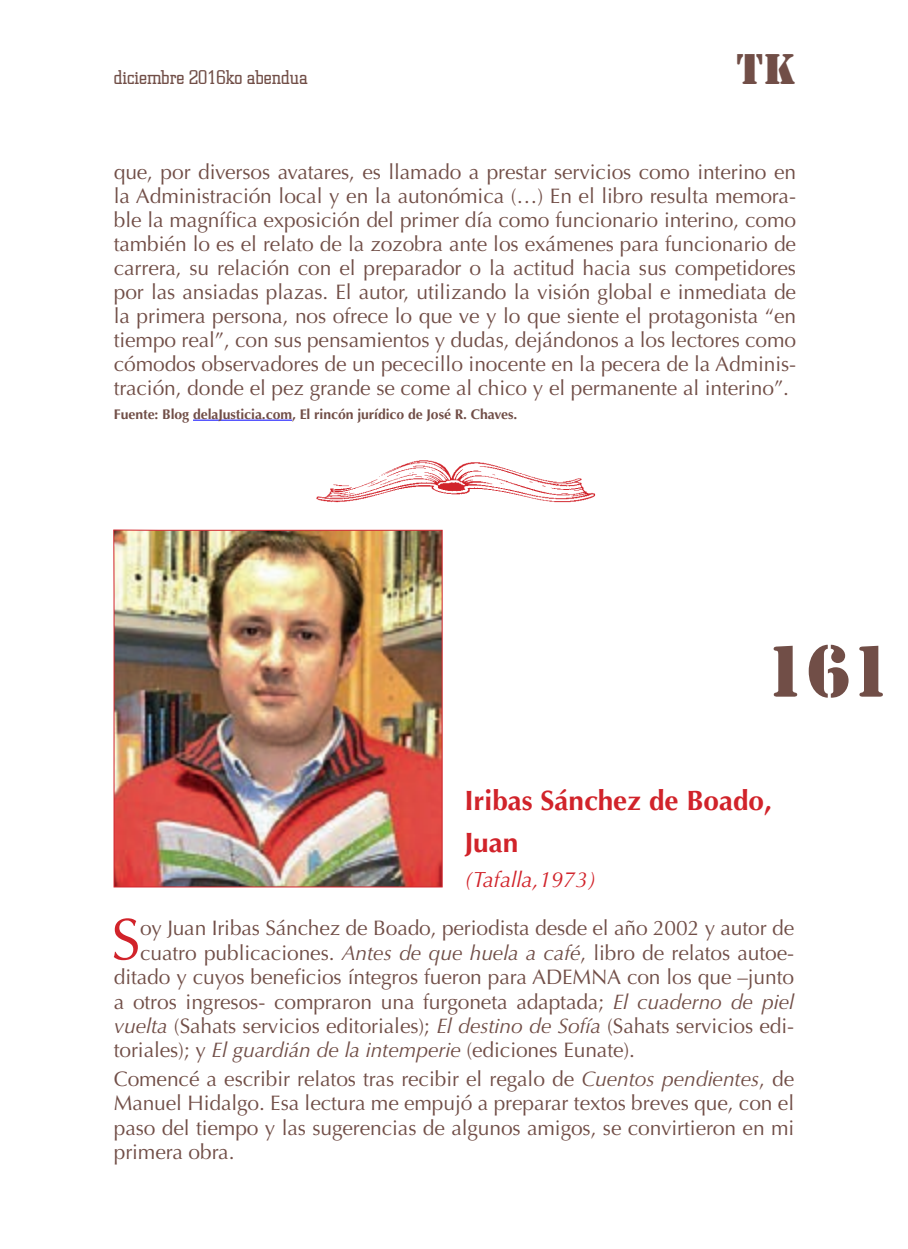
<style>
.page{position:relative;width:908px;height:1249px;background:#fff}
.page>*{position:absolute;margin:0;border:0;box-sizing:border-box;transform-origin:0 0}
.t1{font:68px "Stencil";color:#714e47}
.PARRAFO_PRIMERO{font:58.8px "Optima";color:#d1232a}
.t2{font:40px "Stencil";color:#714e47}
.AUTOR{font:700 28px "Optima";color:#d1232a}
.FECHA_DE_NACIMIENTO{font:italic 22px "Optima";color:#d1232a}
.PARRAFO_PRIMERO-2{font:21px/24px "Optima";letter-spacing:-.005em;color:#714e47;text-align:justify}
.CUERPO_LIBRO{font:21px/24.4px "Optima";letter-spacing:-.005em;color:#714e47;text-align:justify}
.t3{font:300 20px "Square Slabserif 711 BT";color:#714e47}
.CUERPO_LIBRO-2{font:700 14px "Optima";letter-spacing:-.005em;color:#714e47}
.s1{font-style:italic}
</style>
<div class="page">
<hr style="left:193px;top:419px;width:99px;height:1px;background:#00f">
<img style="left:316px;top:460px;width:280px;height:43px">
<img style="left:113px;top:529px;width:330px;height:358px">
<p class="t3" style="left:114px;top:64px;width:196px">diciembre 2016ko abendua</p>
<h3 class="t2" style="left:736px;top:43px;width:61px">TK</h3>
<p class="PARRAFO_PRIMERO-2" style="left:114px;top:160px;width:684px">que, por diversos avatares, es llamado a prestar servicios como interino en la Administración local y en la autonómica (…) En el libro resulta memora&shy;ble la magnífica exposición del primer día como funcionario interino, como también lo es el relato de la zozobra ante los exámenes para funcionario de carrera, su relación con el preparador o la actitud hacia sus competidores por las ansiadas plazas. El autor, utilizando la visión global e inmediata de la primera persona, nos ofrece lo que ve y lo que siente el protagonista “en tiempo real”, con sus pensamientos y dudas, dejándonos a los lectores como cómodos observadores de un pececillo inocente en la pecera de la Adminis&shy;tración, donde el pez grande se come al chico y el permanente al interino”.</p>
<p class="CUERPO_LIBRO-2" style="left:114px;top:406px;width:405px">Fuente: Blog delaJusticia.com, El rincón jurídico de José R. Chaves.</p>
<h1 class="t1" style="left:764px;top:627px;width:130px">161</h1>
<p class="AUTOR" style="left:464px;top:783px;width:309px">Iribas Sánchez de Boado,</p>
<p class="AUTOR" style="left:464px;top:826px;width:55px">Juan</p>
<p class="FECHA_DE_NACIMIENTO" style="left:464px;top:866px;width:133px">(Tafalla,1973)</p>
<p class="PARRAFO_PRIMERO" style="left:111px;top:905px;width:31px">S</p>
<p class="PARRAFO_PRIMERO-2" style="left:140px;top:916px;width:655px">oy Juan Iribas Sánchez de Boado, periodista desde el año 2002 y autor de</p>
<p class="PARRAFO_PRIMERO-2" style="left:140px;top:940px;width:655px">cuatro publicaciones. <span class="s1">Antes de que huela a café</span>, libro de relatos autoe-</p>
<p class="PARRAFO_PRIMERO-2" style="left:114px;top:965px;width:682px">ditado y cuyos beneficios íntegros fueron para ADEMNA con los que –junto</p>
<p class="PARRAFO_PRIMERO-2" style="left:114px;top:989px;width:682px">a otros ingresos- compraron una furgoneta adaptada; <span class="s1">El cuaderno de piel</span></p>
<p class="PARRAFO_PRIMERO-2" style="left:114px;top:1013px;width:682px"><span class="s1">vuelta</span> (Sahats servicios editoriales); <span class="s1">El destino de Sofía</span> (Sahats servicios edi-</p>
<p class="PARRAFO_PRIMERO-2" style="left:114px;top:1038px;width:523px">toriales); y <span class="s1">El guardián de la intemperie</span> (ediciones Eunate).</p>
<p class="CUERPO_LIBRO" style="left:114px;top:1066px;width:682px">Comencé a escribir relatos tras recibir el regalo de <span class="s1">Cuentos pendientes</span>, de Manuel Hidalgo. Esa lectura me empujó a preparar textos breves que, con el paso del tiempo y las sugerencias de algunos amigos, se convirtieron en mi primera obra.</p>
</div>
